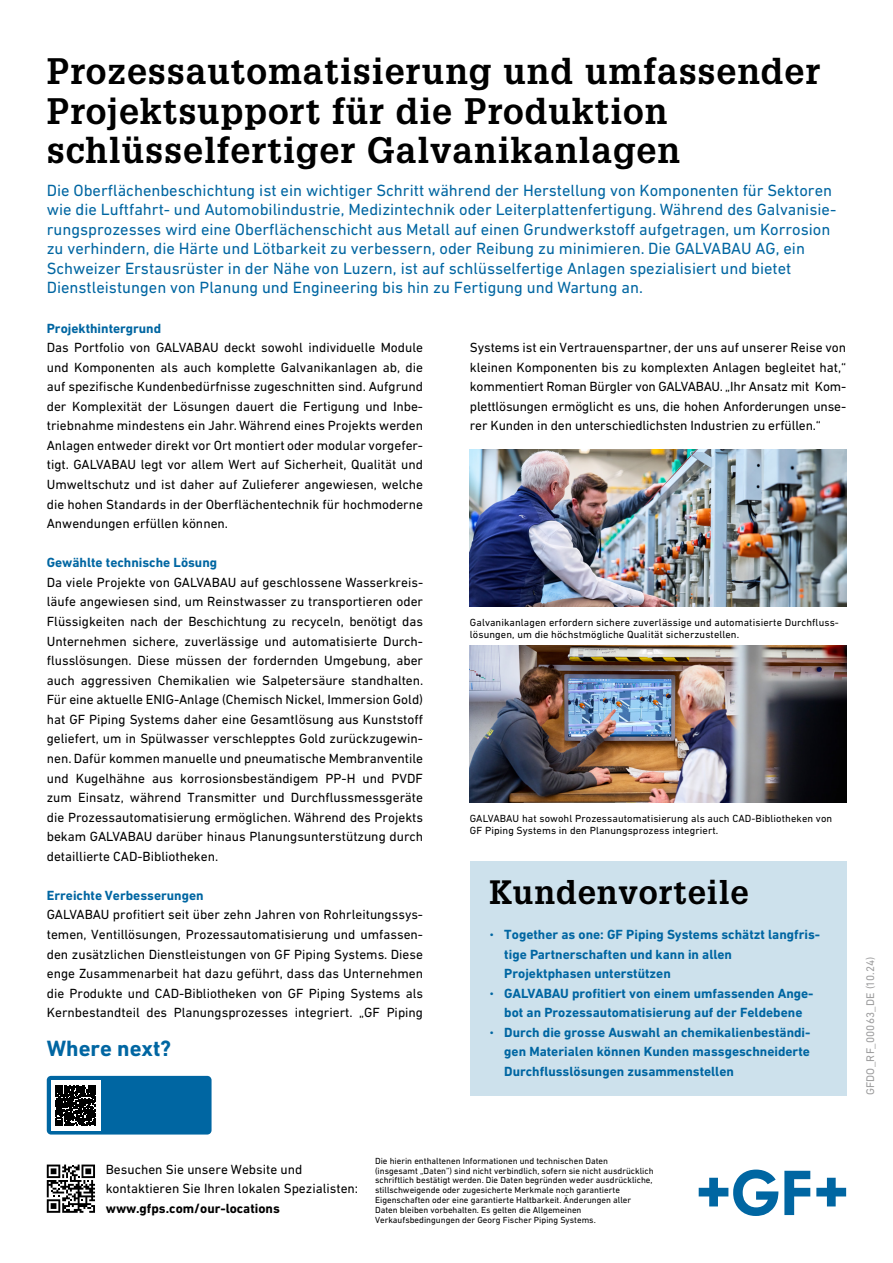
<style>
.page{position:relative;width:893px;height:1263px;background:#fff}
.page>*{position:absolute;margin:0;border:0;box-sizing:border-box;transform-origin:0 0}
.t1{font:700 36px/39.2px "Glypha LT Pro";letter-spacing:.025em;color:#000}
.t2{font:700 33px "Glypha LT Pro";letter-spacing:.025em;color:#000}
.t3{font:700 22.5px "DIN Next W1 G";color:#0066a2}
.t4{font:16.5px/19.5px "DIN Next W1 G";color:#0066a2}
.t5{font:13.5px/19.5px "DIN Next W1 G";color:#000;text-align:justify}
.t6{font:700 13.5px/19.5px "DIN Next W1 G";color:#0066a2}
.t7{font:700 13.5px "DIN Next W1 G";color:#000}
.t8{font:11.25px "DIN Next W1 G";letter-spacing:.015em;color:#9c9c9d}
.t9{font:10.5px/12px "DIN Next W1 G";letter-spacing:.01em;color:#000}
.t10{font:9px/9.8px "DIN Next W1 G";color:#000}
.s1{font-weight:400;font-size:10.5px}
</style>
<div class="page">
<svg style="left:699px;top:1169px;width:79px;height:47px"></svg>
<svg style="left:784px;top:1171px;width:26px;height:44px"></svg>
<svg style="left:816px;top:1178px;width:30px;height:28px"></svg>
<img style="left:470px;top:450px;width:376px;height:156px">
<img style="left:470px;top:645px;width:376px;height:157px">
<div style="left:45px;top:1162px;width:52px;height:53px;background:linear-gradient(to bottom,#fbfbfb,#fcfcfc)"></div>
<svg style="left:47px;top:1164px;width:48px;height:49px"></svg>
<div style="left:470px;top:861px;width:376px;height:234px;background:#cde1ec"></div>
<div style="left:47px;top:1076px;width:165px;height:58px;background:#0066a2;border-radius:4px"></div>
<div style="left:51px;top:1080px;width:49px;height:50px;background:#fff"></div>
<svg style="left:55px;top:1085px;width:41px;height:40px;background:#222"></svg>
<h1 class="t1" style="left:47px;top:51px;width:775px">Prozessautomatisierung und umfassender<br>Projektsupport für die Produktion schlüsselfertiger Galvanikanlagen</h1>
<p class="t4" style="left:47px;top:180px;width:791px">Die Oberflächenbeschichtung ist ein wichtiger Schritt während der Herstellung von Komponenten für Sektoren wie die Luftfahrt- und Automobilindustrie, Medizintechnik oder Leiterplattenfertigung. Während des Galvanisie&shy;rungsprozesses wird eine Oberflächenschicht aus Metall auf einen Grundwerkstoff aufgetragen, um Korrosion zu verhindern, die Härte und Lötbarkeit zu verbessern, oder Reibung zu minimieren. Die GALVABAU AG, ein Schweizer Erstausrüster in der Nähe von Luzern, ist auf schlüsselfertige Anlagen spezialisiert und bietet Dienstleistungen von Planung und Engineering bis hin zu Fertigung und Wartung an.</p>
<p class="t6" style="left:47px;top:318px;width:116px">Projekthintergrund</p>
<p class="t5" style="left:47px;top:338px;width:378px">Das Portfolio von GALVABAU deckt sowohl individuelle Module und Komponenten als auch komplette Galvanikanlagen ab, die auf spezifische Kundenbedürfnisse zugeschnitten sind. Aufgrund der Komplexität der Lösungen dauert die Fertigung und Inbe&shy;triebnahme mindestens ein Jahr. Während eines Projekts werden Anlagen entweder direkt vor Ort montiert oder modular vorgefer&shy;tigt. GALVABAU legt vor allem Wert auf Sicherheit, Qualität und Umweltschutz und ist daher auf Zulieferer angewiesen, welche die hohen Standards in der Oberflächentechnik für hochmoderne Anwendungen erfüllen können.</p>
<p class="t6" style="left:47px;top:553px;width:172px">Gewählte technische Lösung</p>
<p class="t5" style="left:47px;top:572px;width:378px">Da viele Projekte von GALVABAU auf geschlossene Wasserkreis&shy;läufe angewiesen sind, um Reinstwasser zu transportieren oder Flüssigkeiten nach der Beschichtung zu recyceln, benötigt das Unternehmen sichere, zuverlässige und automatisierte Durch&shy;flusslösungen. Diese müssen der fordernden Umgebung, aber auch aggressiven Chemikalien wie Salpetersäure standhalten.<br>Für eine aktuelle ENIG-Anlage (Chemisch Nickel, Immersion Gold) hat GF Piping Systems daher eine Gesamtlösung aus Kunststoff geliefert, um in Spülwasser verschlepptes Gold zurückzugewin&shy;nen. Dafür kommen manuelle und pneumatische Membranventile und Kugelhähne aus korrosionsbeständigem PP-H und PVDF zum Einsatz, während Transmitter und Durchflussmessgeräte die Prozessautomatisierung ermöglichen. Während des Projekts bekam GALVABAU darüber hinaus Planungsunterstützung durch detaillierte CAD-Bibliotheken.</p>
<p class="t6" style="left:47px;top:885px;width:158px">Erreichte Verbesserungen</p>
<p class="t5" style="left:47px;top:905px;width:378px">GALVABAU profitiert seit über zehn Jahren von Rohrleitungssys&shy;temen, Ventillösungen, Prozessautomatisierung und umfassen&shy;den zusätzlichen Dienstleistungen von GF Piping Systems. Diese enge Zusammenarbeit hat dazu geführt, dass das Unternehmen die Produkte und CAD-Bibliotheken von GF Piping Systems als Kernbestandteil des Planungsprozesses integriert. „GF Piping</p>
<h3 class="t3" style="left:47px;top:1035px;width:126px">Where next?</h3>
<p class="t5" style="left:470px;top:338px;width:378px">Systems ist ein Vertrauenspartner, der uns auf unserer Reise von kleinen Komponenten bis zu komplexten Anlagen begleitet hat,“ kommentiert Roman Bürgler von GALVABAU. „Ihr Ansatz mit Kom&shy;plettlösungen ermöglicht es uns, die hohen Anforderungen unse&shy;rer Kunden in den unterschiedlichsten Industrien zu erfüllen.“</p>
<p class="t9" style="left:470px;top:616px;width:371px">Galvanikanlagen erfordern sichere zuverlässige und automatisierte Durchfluss&shy;lösungen, um die höchstmögliche Qualität sicherzustellen.</p>
<p class="t9" style="left:470px;top:812px;width:364px">GALVABAU hat sowohl Prozessautomatisierung als auch CAD-Bibliotheken von<br>GF Piping Systems in den Planungsprozess integriert.</p>
<h2 class="t2" style="left:489px;top:872px;width:261px">Kundenvorteile</h2>
<p class="t6" style="left:504px;top:924px;width:317px;text-indent:-15px"><span class="s1">•</span> Together as one: GF Piping Systems schätzt langfris&shy;tige Partnerschaften und kann in allen<br>Projektphasen unterstützen</p>
<p class="t6" style="left:489px;top:983px;width:326px;text-align:center"><span class="s1">•</span> GALVABAU profitiert von einem umfassenden Ange&shy;bot an Prozessautomatisierung auf der Feldebene</p>
<p class="t6" style="left:504px;top:1022px;width:308px;text-align:justify;text-indent:-15px"><span class="s1">•</span> Durch die grosse Auswahl an chemikalienbeständi&shy;gen Materialen können Kunden massgeschneiderte Durchflusslösungen zusammenstellen</p>
<p class="t8" style="left:864px;top:1095px;width:140px;rotate:-90deg">GFDO_RF_00063_DE (10.24)</p>
<p class="t5" style="left:106px;top:1159px;width:254px">Besuchen Sie unsere Website und kontaktieren Sie Ihren lokalen Spezialisten:</p>
<p class="t7" style="left:106px;top:1200px;width:176px">www.gfps.com/our-locations</p>
<p class="t10" style="left:375px;top:1156px;width:280px">Die hierin enthaltenen Informationen und technischen Daten<br>(insgesamt „Daten”) sind nicht verbindlich, sofern sie nicht ausdrücklich schriftlich bestätigt werden. Die Daten begründen weder ausdrückliche, stillschweigende oder zugesicherte Merkmale noch garantierte Eigenschaften oder eine garantierte Haltbarkeit. Änderungen aller Daten bleiben vorbehalten. Es gelten die Allgemeinen Verkaufsbedingungen der Georg Fischer Piping Systems.</p>
</div>
